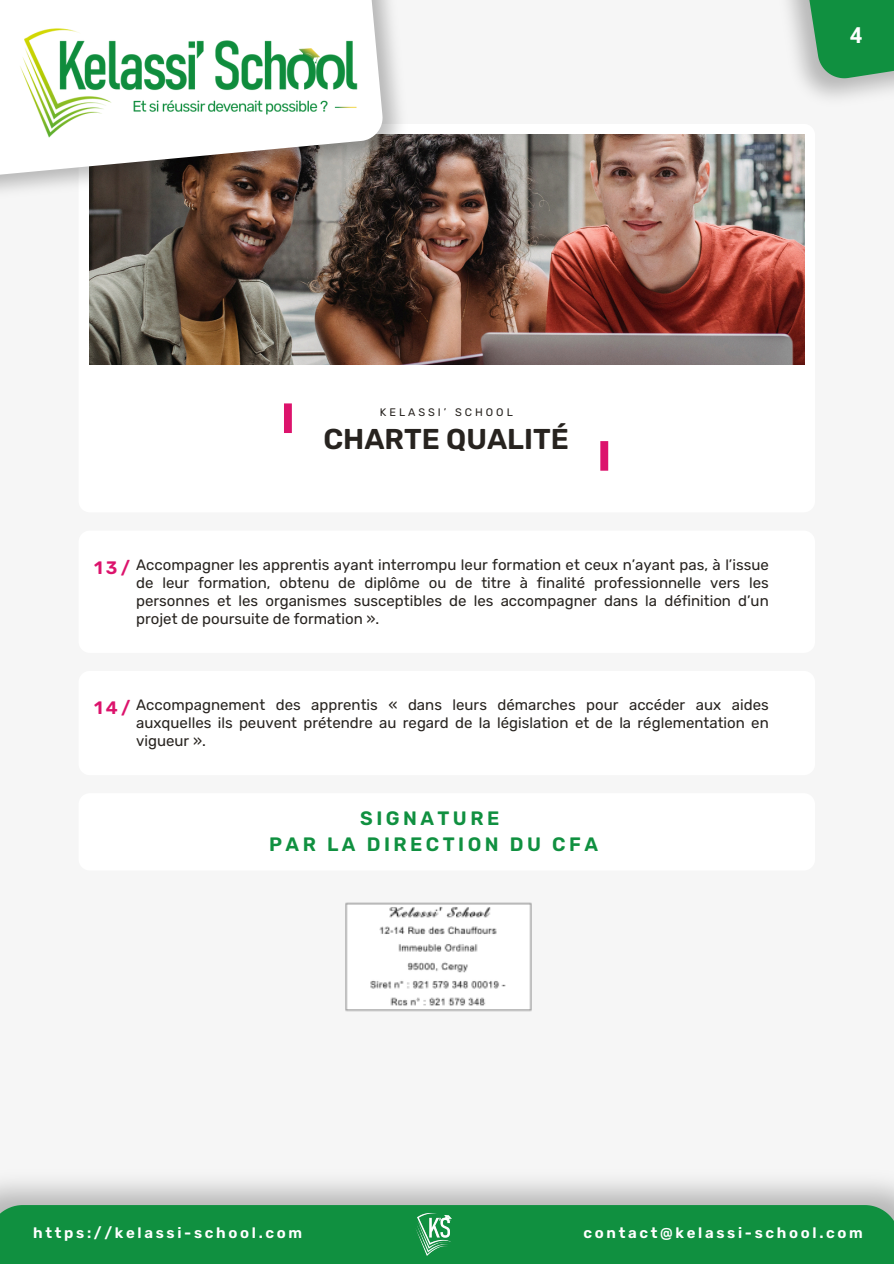
<style>
.page{position:relative;width:894px;height:1264px;background:#fff}
.page>*{position:absolute;margin:0;border:0;box-sizing:border-box;transform-origin:0 0}
.t1{font:600 28.65px "Rubik";color:#27231f}
.t2{font:700 21.9px "Roboto";color:#fff}
.t3{font:600 19.35px/26.7px "Rubik";letter-spacing:.18em;color:#109040;text-align:center}
.t4{font:600 18px "Rubik";color:#dc136c}
.t5{font:15px/18px "Rubik";color:#27231f;text-align:justify}
.t6{font:600 15px "Rubik";letter-spacing:.18em;color:#fff}
.t7{font:10.95px "Rubik";letter-spacing:.275em;color:#27231f}
</style>
<div class="page">
<div style="left:0;top:0;width:893px;height:1263px;background:#f6f6f6"></div>
<svg style="left:783px;top:0;width:110px;height:82px"></svg>
<div style="left:79px;top:124px;width:735px;height:388px;background:#fff;border-radius:11px"></div>
<img style="left:89px;top:134px;width:715px;height:230px">
<img style="left:89px;top:0;width:331px;height:230px">
<svg style="left:0;top:0;width:384px;height:196px"></svg>
<img style="left:5px;top:6px;width:367px;height:140px">
<div style="left:0;top:1204px;width:893px;height:59px;background:#109040"></div>
<img style="left:406px;top:1207px;width:54px;height:51px">
<div style="left:284px;top:403px;width:8px;height:30px;background:#dc136c"></div>
<div style="left:600px;top:441px;width:8px;height:29px;background:#dc136c"></div>
<div style="left:79px;top:530px;width:735px;height:123px;background:#fff;border-radius:11px"></div>
<div style="left:79px;top:671px;width:735px;height:104px;background:#fff;border-radius:11px"></div>
<div style="left:79px;top:793px;width:735px;height:77px;background:#fff;border-radius:11px"></div>
<img style="left:345px;top:902px;width:187px;height:110px">
<p class="t2" style="left:849px;top:23px;width:14px">4</p>
<p class="t7" style="left:380px;top:405px;width:134px">KELASSI’ SCHOOL</p>
<h2 class="t1" style="left:323px;top:422px;width:247px">CHARTE QUALITÉ</h2>
<p class="t5" style="left:136px;top:555px;width:634px">Accompagner les apprentis ayant interrompu leur formation et ceux n’ayant pas, à l’issue de leur formation, obtenu de diplôme ou de titre à finalité professionnelle vers les personnes et les organismes susceptibles de les accompagner dans la définition d’un projet de poursuite de formation ».</p>
<p class="t4" style="left:94px;top:557px;width:38px">13/</p>
<h1 class="t5" style="left:136px;top:696px;width:634px">Accompagnement des apprentis « dans leurs démarches pour accéder aux aides auxquelles ils peuvent prétendre au regard de la législation et de la réglementation en vigueur ».</h1>
<p class="t4" style="left:94px;top:697px;width:38px">14/</p>
<h3 class="t3" style="left:269px;top:804px;width:330px">SIGNATURE<br>PAR LA DIRECTION DU CFA</h3>
<p class="t6" style="left:33px;top:1224px;width:270px">https://kelassi-school.com</p>
<p class="t6" style="left:583px;top:1224px;width:281px">contact@kelassi-school.com</p>
</div>
